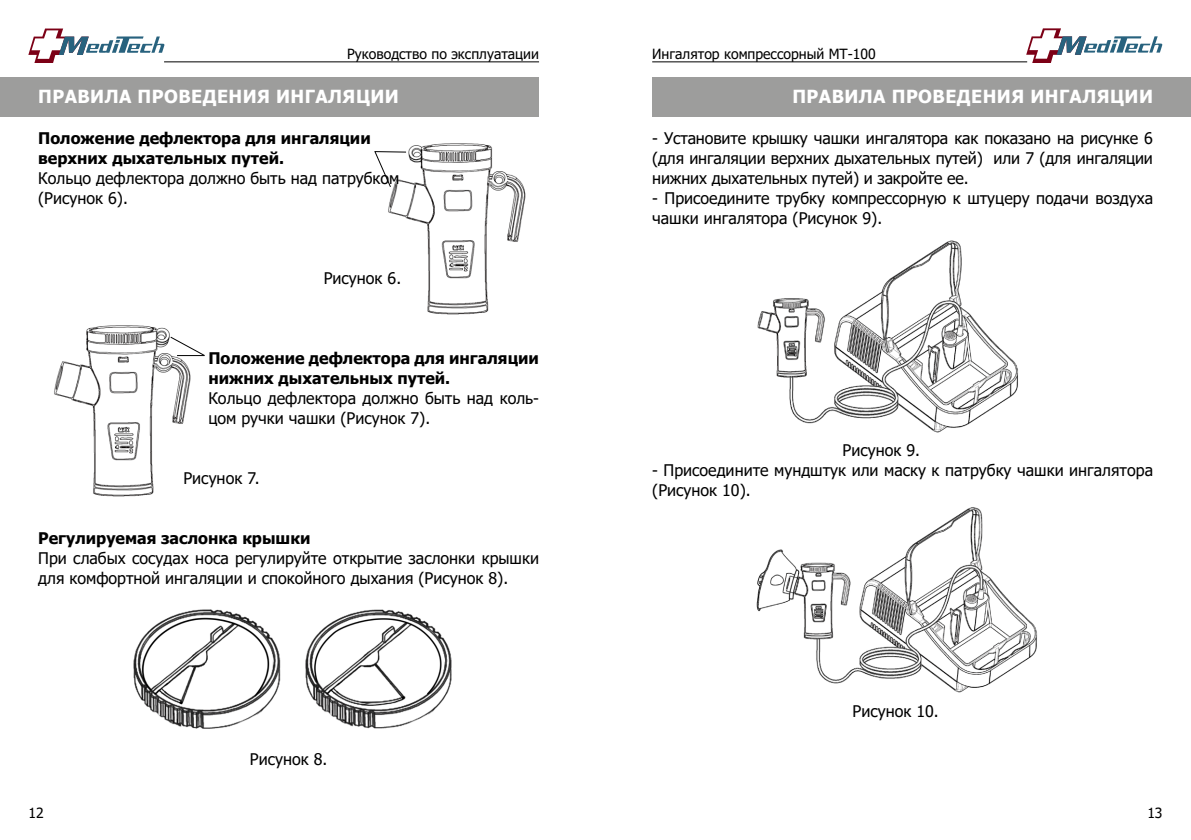
<style>
.page{position:relative;width:1191px;height:840px;background:#fff}
.page>*{position:absolute;margin:0;border:0;box-sizing:border-box;transform-origin:0 0}
.t1{font:700 18px "Tahoma";letter-spacing:.025em;color:#fff}
.t2{font:16px/20px "Tahoma";color:#000}
.t3{font:700 16px/20px "Tahoma";color:#000}
.t4{font:14px "Tahoma";color:#000}
</style>
<div class="page">
<div style="left:0;top:77px;width:539px;height:40px;background:#9d9d9c"></div>
<div style="left:652px;top:77px;width:539px;height:40px;background:#9d9d9c"></div>
<svg style="left:28px;top:29px;width:137px;height:33px"></svg>
<hr style="left:164px;top:61px;width:375px;height:1px;background:#000">
<svg style="left:1026px;top:28px;width:136px;height:34px"></svg>
<hr style="left:652px;top:61px;width:375px;height:1px;background:#000">
<img style="left:757px;top:240px;width:261px;height:193px">
<img style="left:756px;top:507px;width:282px;height:186px">
<img style="left:388px;top:143px;width:138px;height:172px">
<img style="left:54px;top:325px;width:150px;height:172px">
<img style="left:305px;top:609px;width:147px;height:120px">
<img style="left:133px;top:609px;width:148px;height:120px">
<hr style="left:375px;top:151px;width:31px;height:1px;background:#000">
<svg style="left:374px;top:150px;width:18px;height:38px"></svg>
<svg style="left:169px;top:335px;width:36px;height:21px"></svg>
<p class="t4" style="left:347px;top:44px;width:193px">Руководство по эксплуатации</p>
<p class="t4" style="left:652px;top:44px;width:225px">Ингалятор компрессорный МТ-100</p>
<p class="t1" style="left:38px;top:84px;width:362px">ПРАВИЛА ПРОВЕДЕНИЯ ИНГАЛЯЦИИ</p>
<p class="t1" style="left:792px;top:84px;width:362px">ПРАВИЛА ПРОВЕДЕНИЯ ИНГАЛЯЦИИ</p>
<p class="t3" style="left:38px;top:129px;width:334px">Положение дефлектора для ингаляции верхних дыхательных путей.</p>
<p class="t2" style="left:38px;top:169px;width:363px">Кольцо дефлектора должно быть над патрубком (Рисунок 6).</p>
<p class="t2" style="left:324px;top:269px;width:79px">Рисунок 6.</p>
<p class="t3" style="left:208px;top:349px;width:332px">Положение дефлектора для ингаляции нижних дыхательных путей.</p>
<p class="t2" style="left:208px;top:389px;width:332px">Кольцо дефлектора должно быть над коль&shy;цом ручки чашки (Рисунок 7).</p>
<p class="t2" style="left:183px;top:469px;width:78px">Рисунок 7.</p>
<p class="t3" style="left:38px;top:529px;width:274px">Регулируемая заслонка крышки</p>
<p class="t2" style="left:38px;top:549px;width:502px">При слабых сосудах носа регулируйте открытие заслонки крышки для комфортной ингаляции и спокойного дыхания (Рисунок 8).</p>
<p class="t2" style="left:250px;top:749px;width:79px">Рисунок 8.</p>
<p class="t2" style="left:652px;top:129px;width:502px;text-align:justify">- Установите крышку чашки ингалятора как показано на рисунке 6 (для ингаляции верхних дыхательных путей) или 7 (для ингаляции нижних дыхательных путей) и закройте ее.</p>
<p class="t2" style="left:652px;top:189px;width:502px">- Присоедините трубку компрессорную к штуцеру подачи воздуха чашки ингалятора (Рисунок 9).</p>
<p class="t2" style="left:842px;top:441px;width:79px">Рисунок 9.</p>
<p class="t2" style="left:652px;top:461px;width:502px">- Присоедините мундштук или маску к патрубку чашки ингалятора (Рисунок 10).</p>
<p class="t2" style="left:852px;top:701px;width:88px">Рисунок 10.</p>
<p class="t4" style="left:28px;top:803px;width:17px">12</p>
<p class="t4" style="left:1147px;top:803px;width:17px">13</p>
</div>
